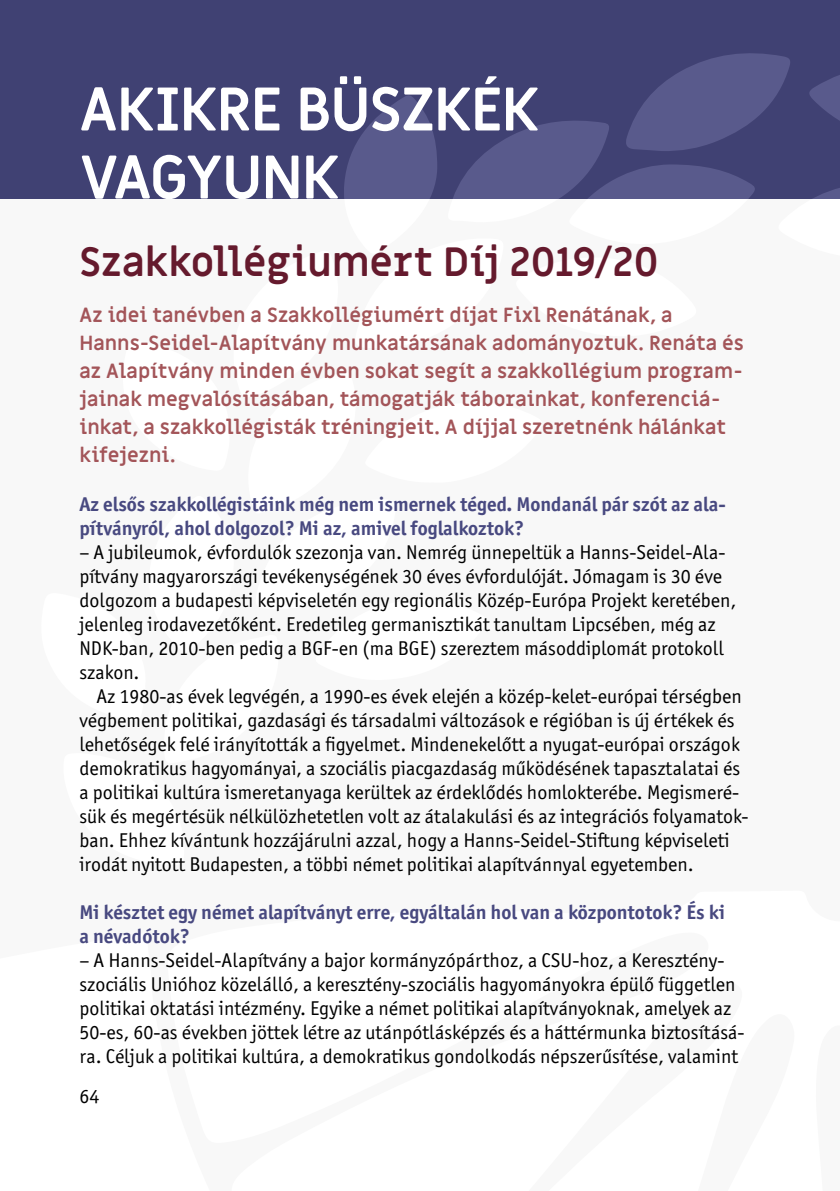
<style>
.page{position:relative;width:840px;height:1191px;background:#fff}
.page>*{position:absolute;margin:0;border:0;box-sizing:border-box;transform-origin:0 0}
.t1{font:700 60px/68px "Miriam Libre";letter-spacing:-.025em;color:#fff}
.t2{font:700 40px "Miriam Libre";letter-spacing:-.005em;color:#651a2d}
.t3{font:20px/24px "Officina Sans ITC Pro";color:#000}
.t4{font:700 20px/28px "Miriam Libre";color:#a35559}
.t5{font:700 20px/24px "Officina Sans ITC Pro";color:#484980}
</style>
<div class="page">
<div style="left:0;top:0;width:838px;height:1191px;background:#f8f8f8"></div>
<div style="left:0;top:0;width:839px;height:198px;background:#404173"></div>
<svg style="left:39px;top:53px;width:800px;height:146px"></svg>
<h1 class="t1" style="left:79px;top:78px;width:461px">AKIKRE BÜSZKÉK<br>VAGYUNK</h1>
<h2 class="t2" style="left:79px;top:237px;width:580px">Szakkollégiumért Díj 2019/20</h2>
<p class="t4" style="left:79px;top:302px;width:665px">Az idei tanévben a Szakkollégiumért díjat Fixl Renátának, a Hanns-Seidel-Alapítvány munkatársának adományoztuk. Renáta és az Alapítvány minden évben sokat segít a szakkollégium program&shy;jainak megvalósításában, támogatják táborainkat, konferenciá&shy;inkat, a szakkollégisták tréningjeit. A díjjal szeretnénk hálánkat kifejezni.</p>
<p class="t5" style="left:79px;top:492px;width:647px">Az elsős szakkollégistáink még nem ismernek téged. Mondanál pár szót az ala&shy;pítványról, ahol dolgozol? Mi az, amivel foglalkoztok?</p>
<p class="t3" style="left:79px;top:540px;width:658px">– A jubileumok, évfordulók szezonja van. Nemrég ünnepeltük a Hanns-Seidel-Ala&shy;pítvány magyarországi tevékenységének 30 éves évfordulóját. Jómagam is 30 éve dolgozom a budapesti képviseletén egy regionális Közép-Európa Projekt keretében, jelenleg irodavezetőként. Eredetileg germanisztikát tanultam Lipcsében, még az NDK-ban, 2010-ben pedig a BGF-en (ma BGE) szereztem másoddiplomát protokoll szakon.</p>
<p class="t3" style="left:79px;top:684px;width:670px;text-indent:17px">Az 1980-as évek legvégén, a 1990-es évek elején a közép-kelet-európai térségben végbement politikai, gazdasági és társadalmi változások e régióban is új értékek és lehetőségek felé irányították a figyelmet. Mindenekelőtt a nyugat-európai országok demokratikus hagyományai, a szociális piacgazdaság működésének tapasztalatai és a politikai kultúra ismeretanyaga kerültek az érdeklődés homlokterébe. Megismeré&shy;sük és megértésük nélkülözhetetlen volt az átalakulási és az integrációs folyamatok&shy;ban. Ehhez kívántunk hozzájárulni azzal, hogy a Hanns-Seidel-Stiftung képviseleti irodát nyitott Budapesten, a többi német politikai alapítvánnyal egyetemben.</p>
<p class="t5" style="left:79px;top:900px;width:647px">Mi késztet egy német alapítványt erre, egyáltalán hol van a központotok? És ki a névadótok?</p>
<p class="t3" style="left:79px;top:948px;width:666px">– A Hanns-Seidel-Alapítvány a bajor kormányzópárthoz, a CSU-hoz, a Keresztény&shy;szociális Unióhoz közelálló, a keresztény-szociális hagyományokra épülő független politikai oktatási intézmény. Egyike a német politikai alapítványoknak, amelyek az 50-es, 60-as években jöttek létre az utánpótlásképzés és a háttérmunka biztosításá&shy;ra. Céljuk a politikai kultúra, a demokratikus gondolkodás népszerűsítése, valamint</p>
<p class="t3" style="left:79px;top:1084px;width:21px">64</p>
</div>
